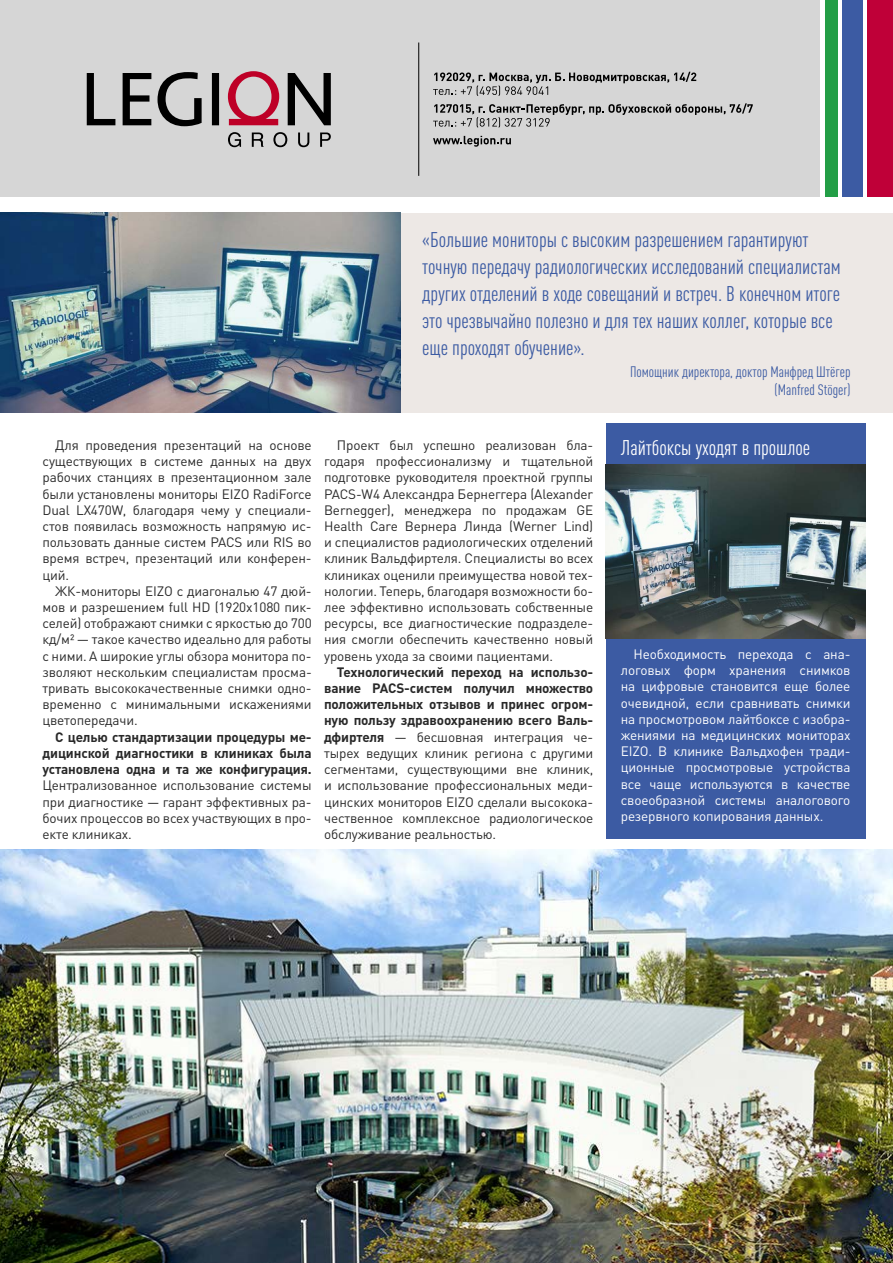
<style>
.page{position:relative;width:893px;height:1263px;background:#fff}
.page>*{position:absolute;margin:0;border:0;box-sizing:border-box;transform-origin:0 0}
.t1{font:condensed 21px/27px "DIN Pro";color:#3c5ba3}
.t2{font:condensed 21px "DIN Pro";color:#fff}
.t3{font:condensed 15px/18px "DIN Pro";color:#3c5ba3;text-align:right}
.t4{font:13.5px/16.2px "DIN Pro";letter-spacing:-.01em;color:#292929;text-align:justify}
.t5{font:13.5px/16.2px "DIN Pro";letter-spacing:-.01em;color:#fff;text-align:justify}
.t6{font:700 13.5px/16.2px "DIN Pro";letter-spacing:-.01em;color:#292929;text-align:justify}
.s1{font-weight:700}
</style>
<div class="page">
<div style="left:0;top:0;width:819px;height:197px;background:#d6d6d6"></div>
<svg style="left:228px;top:132px;width:13px;height:15px"></svg>
<svg style="left:252px;top:133px;width:12px;height:14px"></svg>
<svg style="left:273px;top:132px;width:14px;height:15px"></svg>
<svg style="left:298px;top:133px;width:11px;height:14px"></svg>
<svg style="left:320px;top:133px;width:11px;height:14px"></svg>
<svg style="left:87px;top:73px;width:28px;height:52px"></svg>
<svg style="left:123px;top:73px;width:28px;height:52px"></svg>
<svg style="left:158px;top:72px;width:44px;height:54px"></svg>
<div style="left:212px;top:73px;width:7px;height:52px;background:#000"></div>
<svg style="left:288px;top:73px;width:43px;height:52px"></svg>
<svg style="left:228px;top:71px;width:51px;height:54px"></svg>
<img style="left:0;top:849px;width:893px;height:414px">
<div style="left:286px;top:213px;width:607px;height:199px;background:#ede8e5"></div>
<div style="left:867px;top:0;width:26px;height:197px;background:#bf0038"></div>
<div style="left:842px;top:0;width:21px;height:197px;background:#3c5ba3"></div>
<div style="left:825px;top:0;width:12px;height:197px;background:#239e46"></div>
<hr style="left:418px;top:43px;width:1px;height:133px;background:#000">
<svg style="left:433px;top:72px;width:263px;height:24px"></svg>
<svg style="left:433px;top:103px;width:320px;height:25px"></svg>
<svg style="left:433px;top:136px;width:78px;height:11px"></svg>
<img style="left:0;top:213px;width:401px;height:199px">
<div style="left:606px;top:423px;width:260px;height:416px;background:#3c5ba3"></div>
<img style="left:606px;top:465px;width:260px;height:174px">
<p class="t1" style="left:422px;top:224px;width:420px">«Большие мониторы с высоким разрешением гарантируют точную передачу радиологических исследований специалистам других отделений в ходе совещаний и встреч. В конечном итоге это чрезвычайно полезно и для тех наших коллег, которые все еще проходят обучение».</p>
<p class="t3" style="left:630px;top:361px;width:222px">Помощник директора, доктор Манфред Штëгер (Manfred Stöger)</p>
<p class="t4" style="left:43px;top:436px;width:271px;text-indent:13px">Для проведения презентаций на основе существующих в системе данных на двух рабочих станциях в презентационном зале были установлены мониторы EIZO RadiForce Dual LX470W, благодаря чему у специали&shy;стов появилась возможность напрямую ис&shy;пользовать данные систем PACS или RIS во время встреч, презентаций или конферен&shy;ций.</p>
<p class="t4" style="left:43px;top:581px;width:271px;text-indent:13px">ЖК-мониторы EIZO с диагональю 47 дюй&shy;мов и разрешением full HD (1920x1080 пик&shy;селей) отображают снимки с яркостью до 700 кд/м² — такое качество идеально для работы с ними. А широкие углы обзора монитора по&shy;зволяют нескольким специалистам просма&shy;тривать высококачественные снимки одно&shy;временно с минимальными искажениями цветопередачи.</p>
<p class="t6" style="left:43px;top:727px;width:271px;text-indent:13px">С целью стандартизации процедуры ме&shy;дицинской диагностики в клиниках была установлена одна и та же конфигурация.</p>
<p class="t4" style="left:43px;top:776px;width:271px">Централизованное использование системы при диагностике — гарант эффективных ра&shy;бочих процессов во всех участвующих в про&shy;екте клиниках.</p>
<p class="t4" style="left:324px;top:436px;width:271px;text-indent:13px">Проект был успешно реализован бла&shy;годаря профессионализму и тщательной подготовке руководителя проектной группы PACS-W4 Александра Бернеггера (Alexander Bernegger), менеджера по продажам GE Health Care Вернера Линда (Werner Lind) и специалистов радиологических отделений клиник Вальдфиртеля. Специалисты во всех клиниках оценили преимущества новой тех&shy;нологии. Теперь, благодаря возможности бо&shy;лее эффективно использовать собственные ресурсы, все диагностические подразделе&shy;ния смогли обеспечить качественно новый уровень ухода за своими пациентами.</p>
<p class="t4" style="left:324px;top:662px;width:271px;text-indent:13px"><span class="s1">Технологический переход на использо&shy;вание PACS-систем получил множество положительных отзывов и принес огром&shy;ную пользу здравоохранению всего Валь&shy;дфиртеля</span> — бесшовная интеграция че&shy;тырех ведущих клиник региона с другими сегментами, существующими вне клиник, и использование профессиональных меди&shy;цинских мониторов EIZO сделали высокока&shy;чественное комплексное радиологическое обслуживание реальностью.</p>
<h1 class="t2" style="left:621px;top:433px;width:191px">Лайтбоксы уходят в прошлое</h1>
<p class="t5" style="left:621px;top:645px;width:231px;text-indent:13px">Необходимость перехода с ана&shy;логовых форм хранения снимков на цифровые становится еще более очевидной, если сравнивать снимки на просмотровом лайтбоксе с изобра&shy;жениями на медицинских мониторах EIZO. В клинике Вальдхофен тради&shy;ционные просмотровые устройства все чаще используются в качестве своеобразной системы аналогового резервного копирования данных.</p>
</div>
